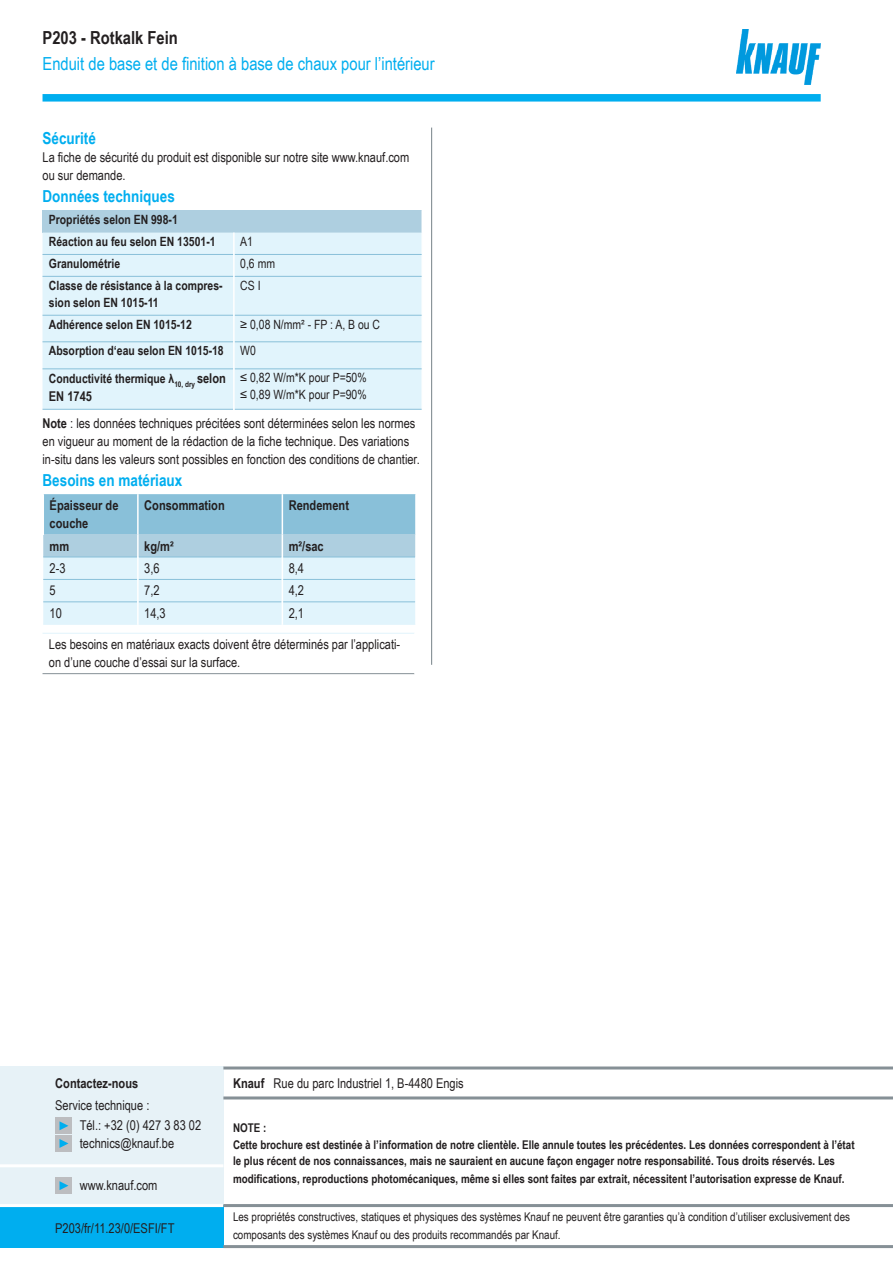
<style>
.page{position:relative;width:893px;height:1263px;background:#fff}
.page>*{position:absolute;margin:0;border:0;box-sizing:border-box;transform-origin:0 0}
.t1{font:18px "Arial Narrow";color:#00aeef}
.t2{font:700 18px "Arial Narrow";color:#231f20}
.Text_TB{font:700 16.5px "Arial Narrow";color:#00aeef}
.Aufz_Eigenschaften_1te_Zeile_TB{font:700 16.5px "Arial Narrow";color:#00aeef}
.Text_TB-2{font:13.5px/18px "Arial Narrow";color:#231f20}
.Tab_Kopf_TB{font:13.5px "Arial Narrow";color:#231f20}
.Aufz_Eigenschaften_1te_Zeile_TB-2{font:13.5px/18px "Arial Narrow";color:#231f20}
.Text_TB-3{font:700 13.5px/18px "Arial Narrow";color:#231f20}
.Tab_Kopf_TB-2{font:700 13.5px "Arial Narrow";color:#231f20}
.Text_TB-4{font:700 12.75px/17px "Arial Narrow";color:#231f20}
.Text_TB-5{font:12.75px "Arial Narrow";color:#231f20}
.Tab_Kopf_TB-3{font:700 12px/16px "Arial Narrow";color:#231f20}
.Tab_Kopf_TB-4{font:12px/18px "Arial Narrow";color:#231f20}
.s1{font-size:13.5px}
.s2{font-weight:700}
</style>
<div class="page">
<div style="left:43px;top:210px;width:379px;height:23px;background:#aecfe0"></div>
<div style="left:43px;top:233px;width:379px;height:176px;background:#e1f4fc"></div>
<hr style="left:43px;top:254px;width:190px;height:1px;background:#89c0d9">
<hr style="left:235px;top:254px;width:187px;height:1px;background:#89c0d9">
<hr style="left:43px;top:276px;width:190px;height:1px;background:#89c0d9">
<hr style="left:235px;top:276px;width:187px;height:1px;background:#89c0d9">
<hr style="left:43px;top:315px;width:190px;height:1px;background:#89c0d9">
<hr style="left:235px;top:315px;width:187px;height:1px;background:#89c0d9">
<hr style="left:43px;top:341px;width:190px;height:1px;background:#89c0d9">
<hr style="left:235px;top:341px;width:187px;height:1px;background:#89c0d9">
<hr style="left:43px;top:368px;width:190px;height:1px;background:#89c0d9">
<hr style="left:235px;top:368px;width:187px;height:1px;background:#89c0d9">
<hr style="left:43px;top:409px;width:190px;height:1px;background:#89c0d9">
<hr style="left:235px;top:409px;width:187px;height:1px;background:#89c0d9">
<hr style="left:233px;top:233px;width:2px;height:21px;background:#fff">
<hr style="left:233px;top:254px;width:2px;height:22px;background:#fff">
<hr style="left:233px;top:276px;width:2px;height:39px;background:#fff">
<hr style="left:233px;top:315px;width:2px;height:27px;background:#fff">
<hr style="left:233px;top:342px;width:2px;height:27px;background:#fff">
<hr style="left:233px;top:369px;width:2px;height:41px;background:#fff">
<hr style="left:43px;top:624px;width:94px;height:1px;background:#e1f4fc">
<hr style="left:139px;top:624px;width:143px;height:1px;background:#e1f4fc">
<hr style="left:283px;top:624px;width:132px;height:1px;background:#e1f4fc">
<svg style="left:43px;top:494px;width:373px;height:130px;background:#bcdceb"></svg>
<hr style="left:415px;top:602px;width:2px;height:22px;background:#fff">
<hr style="left:43px;top:633px;width:371px;height:1px;background:#e1f4fc">
<hr style="left:43px;top:673px;width:371px;height:1px;background:#869096">
<hr style="left:431px;top:128px;width:1px;height:537px;background:#869096">
<div style="left:43px;top:94px;width:778px;height:8px;background:#00aeef"></div>
<img style="left:736px;top:30px;width:85px;height:54px">
<div style="left:0;top:1066px;width:223px;height:139px;background:#e7f2f7"></div>
<div style="left:0;top:1205px;width:223px;height:43px;background:#00aeef"></div>
<hr style="left:0;top:1164px;width:223px;height:3px;background:#fff">
<hr style="left:0;top:1204px;width:223px;height:3px;background:#fff">
<hr style="left:223px;top:1066px;width:670px;height:3px;background:#869096">
<hr style="left:223px;top:1096px;width:670px;height:3px;background:#869096">
<hr style="left:223px;top:1204px;width:670px;height:3px;background:#869096">
<hr style="left:223px;top:1245px;width:670px;height:3px;background:#869096">
<div style="left:55px;top:1117px;width:16px;height:16px;background:#bcbdc0"></div>
<div style="left:55px;top:1135px;width:16px;height:16px;background:#bcbdc0"></div>
<div style="left:55px;top:1177px;width:16px;height:17px;background:#bcbdc0"></div>
<svg style="left:60px;top:1121px;width:8px;height:9px"></svg>
<svg style="left:60px;top:1139px;width:8px;height:9px"></svg>
<svg style="left:60px;top:1181px;width:8px;height:9px"></svg>
<p class="t2" style="left:43px;top:25px;width:137px">P203 - Rotkalk Fein</p>
<p class="t1" style="left:43px;top:51px;width:394px">Enduit de base et de finition à base de chaux pour l’intérieur</p>
<p class="Aufz_Eigenschaften_1te_Zeile_TB" style="left:43px;top:125px;width:55px">Sécurité</p>
<p class="Aufz_Eigenschaften_1te_Zeile_TB-2" style="left:43px;top:147px;width:368px">La fiche de sécurité du produit est disponible sur notre site www.knauf.com ou sur demande.</p>
<p class="Text_TB" style="left:43px;top:183px;width:134px">Données techniques</p>
<p class="Text_TB-4" style="left:49px;top:210px;width:131px">Propriétés selon EN 998-1</p>
<p class="Text_TB-4" style="left:49px;top:232px;width:168px">Réaction au feu selon EN 13501-1</p>
<p class="Text_TB-5" style="left:240px;top:232px;width:14px">A1</p>
<p class="Text_TB-4" style="left:49px;top:254px;width:73px">Granulométrie</p>
<p class="Text_TB-5" style="left:240px;top:254px;width:36px">0,6 mm</p>
<p class="Text_TB-4" style="left:49px;top:276px;width:175px">Classe de résistance à la compres&shy;sion selon EN 1015-11</p>
<p class="Text_TB-5" style="left:240px;top:276px;width:22px">CS I</p>
<p class="Text_TB-4" style="left:49px;top:315px;width:144px">Adhérence selon EN 1015-12</p>
<p class="Text_TB-5" style="left:240px;top:315px;width:141px">≥ 0,08 N/mm² - FP : A, B ou C</p>
<p class="Text_TB-4" style="left:49px;top:342px;width:176px">Absorption d‘eau selon EN 1015-18</p>
<p class="Text_TB-5" style="left:240px;top:341px;width:17px">W0</p>
<p class="Text_TB-4" style="left:49px;top:369px;width:179px">Conductivité thermique λ<sub>10,</sub> <sub>dry</sub> <span class="s1">selon</span></p>
<p class="Text_TB-3" style="left:49px;top:386px;width:45px">EN 1745</p>
<p class="Text_TB-5" style="left:240px;top:368px;width:128px">≤ 0,82 W/m*K pour P=50%</p>
<p class="Text_TB-5" style="left:240px;top:385px;width:128px">≤ 0,89 W/m*K pour P=90%</p>
<p class="Text_TB-2" style="left:43px;top:413px;width:379px"><span class="s2">Note</span> : les données techniques précitées sont déterminées selon les normes en vigueur au moment de la rédaction de la fiche technique. Des variations in-situ dans les valeurs sont possibles en fonction des conditions de chantier.</p>
<p class="Text_TB" style="left:43px;top:467px;width:141px">Besoins en matériaux</p>
<p class="Text_TB-3" style="left:50px;top:496px;width:70px">Épaisseur de couche</p>
<p class="Text_TB-3" style="left:144px;top:496px;width:82px">Consommation</p>
<p class="Text_TB-3" style="left:289px;top:496px;width:62px">Rendement</p>
<p class="Text_TB-3" style="left:50px;top:536px;width:21px">mm</p>
<p class="Text_TB-3" style="left:144px;top:536px;width:31px">kg/m²</p>
<p class="Text_TB-3" style="left:289px;top:536px;width:37px">m²/sac</p>
<p class="Text_TB-2" style="left:50px;top:559px;width:17px">2-3</p>
<p class="Text_TB-2" style="left:144px;top:559px;width:17px">3,6</p>
<p class="Text_TB-2" style="left:289px;top:559px;width:17px">8,4</p>
<p class="Text_TB-2" style="left:50px;top:581px;width:8px">5</p>
<p class="Text_TB-2" style="left:144px;top:581px;width:17px">7,2</p>
<p class="Text_TB-2" style="left:289px;top:581px;width:17px">4,2</p>
<p class="Text_TB-2" style="left:50px;top:604px;width:14px">10</p>
<p class="Text_TB-2" style="left:144px;top:604px;width:23px">14,3</p>
<p class="Text_TB-2" style="left:289px;top:604px;width:17px">2,1</p>
<p class="Text_TB-2" style="left:49px;top:635px;width:353px">Les besoins en matériaux exacts doivent être déterminés par l’applicati&shy;on d’une couche d’essai sur la surface.</p>
<p class="Tab_Kopf_TB-2" style="left:55px;top:1073px;width:85px">Contactez-nous</p>
<p class="Tab_Kopf_TB" style="left:55px;top:1095px;width:96px">Service technique :</p>
<p class="Tab_Kopf_TB" style="left:80px;top:1115px;width:123px">Tél.: +32 (0) 427 3 83 02</p>
<p class="Tab_Kopf_TB" style="left:80px;top:1133px;width:96px">technics@knauf.be</p>
<p class="Tab_Kopf_TB" style="left:80px;top:1175px;width:79px">www.knauf.com</p>
<p class="Tab_Kopf_TB" style="left:55px;top:1218px;width:121px">P203/fr/11.23/0/ESFI/FT</p>
<p class="Tab_Kopf_TB" style="left:233px;top:1073px;width:232px"><span class="s2">Knauf</span> Rue du parc Industriel 1, B-4480 Engis</p>
<p class="Tab_Kopf_TB-3" style="left:233px;top:1120px;width:623px">NOTE :<br>Cette brochure est destinée à l’information de notre clientèle. Elle annule toutes les précédentes. Les données correspondent à l’état le plus récent de nos connaissances, mais ne sauraient en aucune façon engager notre responsabilité. Tous droits réservés. Les</p>
<p class="Tab_Kopf_TB-3" style="left:233px;top:1170px;width:613px">modifications, reproductions photomécaniques, même si elles sont faites par extrait, nécessitent l’autorisation expresse de Knauf.</p>
<p class="Tab_Kopf_TB-4" style="left:233px;top:1208px;width:618px">Les propriétés constructives, statiques et physiques des systèmes Knauf ne peuvent être garanties qu’à condition d’utiliser exclusivement des composants des systèmes Knauf ou des produits recommandés par Knauf.</p>
</div>
